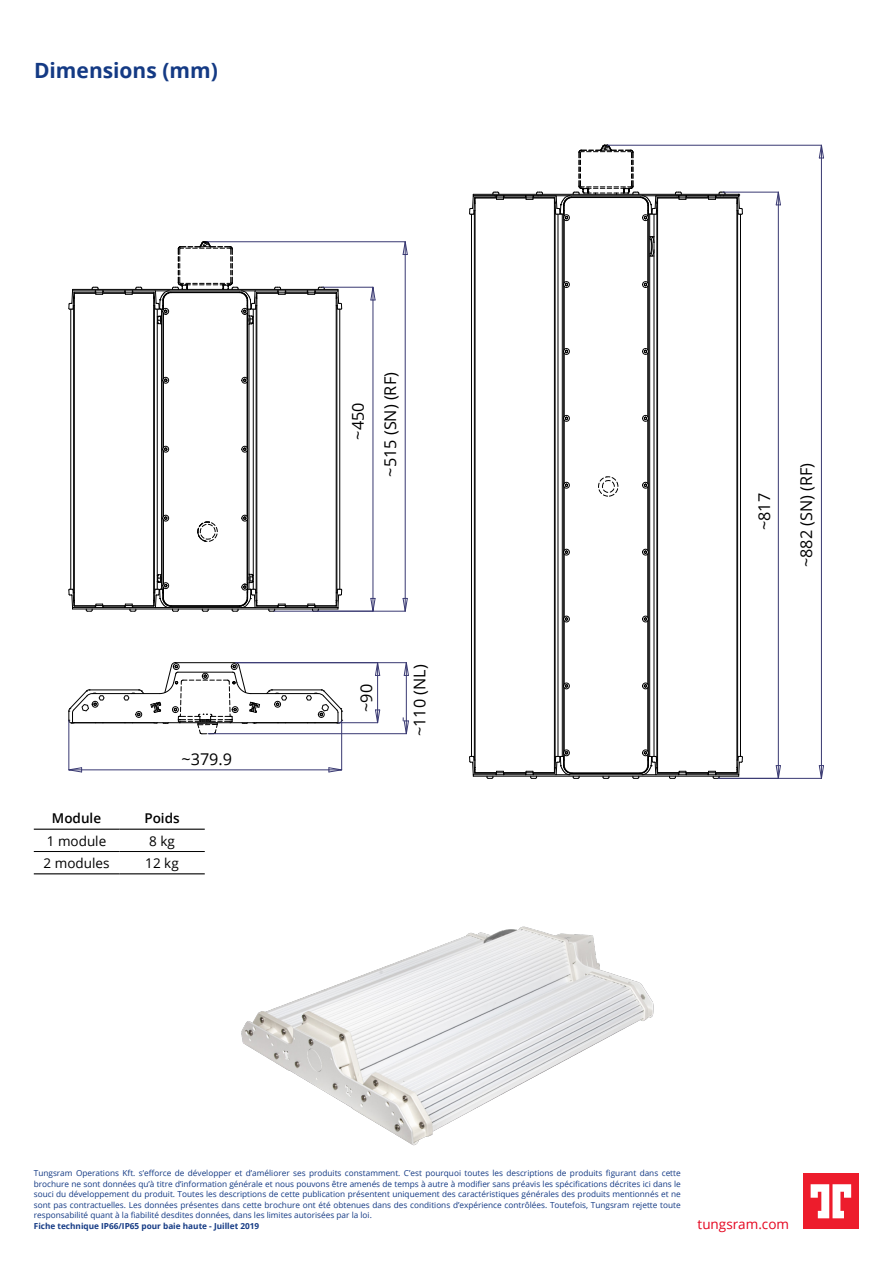
<style>
.page{position:relative;width:893px;height:1263px;background:#fff}
.page>*{position:absolute;margin:0;border:0;box-sizing:border-box;transform-origin:0 0}
.t1{font:700 21px "Open Sans";color:#143a84}
.t2{font:16.2px "Open Sans";color:#000}
.t3{font:13.5px "Open Sans";color:#000}
.t4{font:13.5px "Open Sans";color:#e4051f}
.t5{font:600 13.5px "Open Sans";color:#000}
.t6{font:8.25px/10.5px "Open Sans";color:#143a84;text-align:justify}
.t7{font:700 8.25px "Open Sans";color:#143a84}
</style>
<div class="page">
<hr style="left:34px;top:851px;width:85px;height:1px;background:#000">
<hr style="left:119px;top:851px;width:86px;height:1px;background:#000">
<hr style="left:34px;top:829px;width:85px;height:1px;background:#000">
<hr style="left:119px;top:829px;width:86px;height:1px;background:#000">
<hr style="left:34px;top:873px;width:85px;height:1px;background:#000">
<hr style="left:119px;top:873px;width:86px;height:1px;background:#000">
<div style="left:803px;top:1173px;width:56px;height:56px;background:#ed1c2c"></div>
<svg style="left:811px;top:1184px;width:40px;height:34px"></svg>
<svg style="left:68px;top:662px;width:275px;height:72px"></svg>
<hr style="left:69px;top:720px;width:1px;height:50px;background:#393972">
<hr style="left:341px;top:720px;width:1px;height:50px;background:#393972">
<hr style="left:82px;top:769px;width:247px;height:1px;background:#393972">
<svg style="left:68px;top:767px;width:14px;height:6px"></svg>
<svg style="left:328px;top:767px;width:15px;height:6px"></svg>
<hr style="left:338px;top:722px;width:40px;height:1px;background:#393972">
<hr style="left:377px;top:675px;width:1px;height:35px;background:#393972">
<svg style="left:375px;top:663px;width:5px;height:13px"></svg>
<svg style="left:375px;top:709px;width:5px;height:15px"></svg>
<hr style="left:236px;top:662px;width:170px;height:1px;background:#393972">
<hr style="left:208px;top:733px;width:198px;height:1px;background:#393972">
<hr style="left:406px;top:675px;width:1px;height:46px;background:#393972">
<svg style="left:403px;top:662px;width:6px;height:14px"></svg>
<svg style="left:403px;top:718px;width:6px;height:17px"></svg>
<svg style="left:68px;top:241px;width:274px;height:371px"></svg>
<hr style="left:274px;top:611px;width:131px;height:1px;background:#393972">
<hr style="left:207px;top:241px;width:198px;height:1px;background:#393972">
<hr style="left:405px;top:254px;width:1px;height:344px;background:#393972">
<svg style="left:402px;top:598px;width:6px;height:14px"></svg>
<svg style="left:402px;top:241px;width:6px;height:14px"></svg>
<hr style="left:322px;top:287px;width:51px;height:1px;background:#393972">
<hr style="left:373px;top:300px;width:1px;height:298px;background:#393972">
<svg style="left:370px;top:598px;width:6px;height:14px"></svg>
<svg style="left:370px;top:286px;width:6px;height:15px"></svg>
<svg style="left:469px;top:145px;width:274px;height:634px"></svg>
<hr style="left:723px;top:192px;width:55px;height:1px;background:#393972">
<hr style="left:778px;top:205px;width:1px;height:561px;background:#393972">
<svg style="left:775px;top:765px;width:6px;height:13px"></svg>
<svg style="left:775px;top:191px;width:6px;height:15px"></svg>
<hr style="left:718px;top:778px;width:103px;height:1px;background:#393972">
<hr style="left:607px;top:145px;width:214px;height:1px;background:#393972">
<hr style="left:821px;top:158px;width:1px;height:608px;background:#393972">
<svg style="left:819px;top:765px;width:5px;height:14px"></svg>
<svg style="left:819px;top:144px;width:5px;height:15px"></svg>
<img style="left:241px;top:926px;width:413px;height:220px">
<h1 class="t1" style="left:34px;top:56px;width:185px">Dimensions (mm)</h1>
<h2 class="t2" style="left:181px;top:748px;width:52px">~379.9</h2>
<h3 class="t5" style="left:52px;top:809px;width:51px">Module</h3>
<h3 class="t5" style="left:144px;top:809px;width:37px">Poids</h3>
<h3 class="t3" style="left:47px;top:831px;width:61px">1 module</h3>
<h3 class="t3" style="left:149px;top:831px;width:27px">8 kg</h3>
<h3 class="t3" style="left:44px;top:854px;width:67px">2 modules</h3>
<h3 class="t3" style="left:145px;top:854px;width:35px">12 kg</h3>
<h2 class="t2" style="left:347px;top:439px;width:39px;rotate:-90deg">~450</h2>
<h2 class="t2" style="left:379px;top:477px;width:106px;rotate:-90deg">~515 (SN) (RF)</h2>
<h2 class="t2" style="left:355px;top:712px;width:29px;rotate:-90deg">~90</h2>
<h2 class="t2" style="left:409px;top:736px;width:73px;rotate:-90deg">~110 (NL)</h2>
<h2 class="t2" style="left:753px;top:530px;width:39px;rotate:-90deg">~817</h2>
<h2 class="t2" style="left:795px;top:567px;width:106px;rotate:-90deg">~882 (SN) (RF)</h2>
<p class="t6" style="left:34px;top:1168px;width:648px">Tungsram Operations Kft. s’efforce de développer et d’améliorer ses produits constamment. C’est pourquoi toutes les descriptions de produits figurant dans cette brochure ne sont données qu’à titre d’information générale et nous pouvons être amenés de temps à autre à modifier sans préavis les spécifications décrites ici dans le souci du développement du produit. Toutes les descriptions de cette publication présentent uniquement des caractéristiques générales des produits mentionnés et ne sont pas contractuelles. Les données présentes dans cette brochure ont été obtenues dans des conditions d’expérience contrôlées. Toutefois, Tungsram rejette toute responsabilité quant à la fiabilité desdites données, dans les limites autorisées par la loi.</p>
<p class="t7" style="left:34px;top:1220px;width:227px">Fiche technique IP66/IP65 pour baie haute - Juillet 2019</p>
<h3 class="t4" style="left:698px;top:1215px;width:93px">tungsram.com</h3>
</div>
